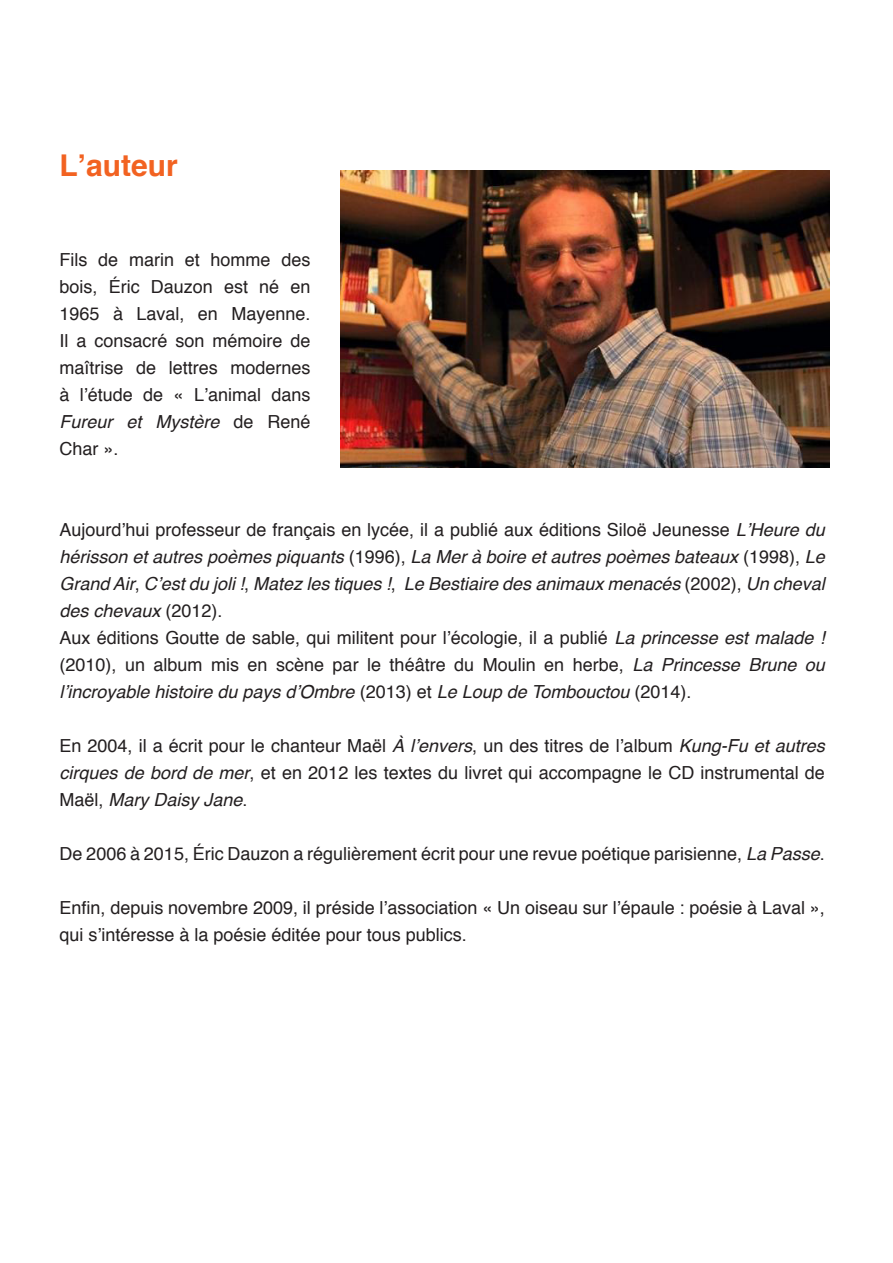
<style>
.page{position:relative;width:893px;height:1263px;background:#fff}
.page>*{position:absolute;margin:0;border:0;box-sizing:border-box;transform-origin:0 0}
.t1{font:700 30px "Helvetica";color:#f26221}
.t2{font:18px/27px "Helvetica";color:#231f20;text-align:justify}
.t3{font:italic 18px/27px "Helvetica";color:#231f20;text-align:justify}
.s1{font-style:italic}
.s2{font-style:normal}
</style>
<div class="page">
<img style="left:340px;top:170px;width:489px;height:298px">
<p class="t1" style="left:60px;top:142px;width:120px">L’auteur</p>
<p class="t2" style="left:60px;top:247px;width:252px">Fils de marin et homme des bois, Éric Dauzon est né en 1965 à Laval, en Mayenne.<br>Il a consacré son mémoire de maîtrise de lettres modernes à l’étude de « L’animal dans <span class="s1">Fureur et Mystère</span> de René Char ».</p>
<p class="t3" style="left:60px;top:517px;width:767px"><span class="s2">Aujourd’hui professeur de français en lycée, il a publié aux éditions Siloë Jeunesse</span> L’Heure du hérisson et autres poèmes piquants <span class="s2">(1996),</span> La Mer à boire et autres poèmes bateaux <span class="s2">(1998),</span> Le Grand Air<span class="s2">,</span> C’est du joli !<span class="s2">,</span> Matez les tiques !<span class="s2">,</span> Le Bestiaire des animaux menacés <span class="s2">(2002),</span> Un cheval des chevaux <span class="s2">(2012).</span></p>
<p class="t2" style="left:60px;top:625px;width:767px">Aux éditions Goutte de sable, qui militent pour l’écologie, il a publié <span class="s1">La princesse est malade ! </span>(2010), un album mis en scène par le théâtre du Moulin en herbe, <span class="s1">La Princesse Brune ou l’incroyable histoire du pays d’Ombre</span> (2013) et <span class="s1">Le Loup de Tombouctou</span> (2014).</p>
<p class="t2" style="left:60px;top:733px;width:767px">En 2004, il a écrit pour le chanteur Maël <span class="s1">À l’envers</span>, un des titres de l’album <span class="s1">Kung-Fu et autres cirques de bord de mer</span>, et en 2012 les textes du livret qui accompagne le CD instrumental de Maël, <span class="s1">Mary Daisy Jane</span>.</p>
<p class="t2" style="left:60px;top:841px;width:767px">De 2006 à 2015, Éric Dauzon a régulièrement écrit pour une revue poétique parisienne, <span class="s1">La Passe</span>.</p>
<p class="t2" style="left:60px;top:895px;width:767px">Enfin, depuis novembre 2009, il préside l’association « Un oiseau sur l’épaule : poésie à Laval », qui s’intéresse à la poésie éditée pour tous publics.</p>
</div>
